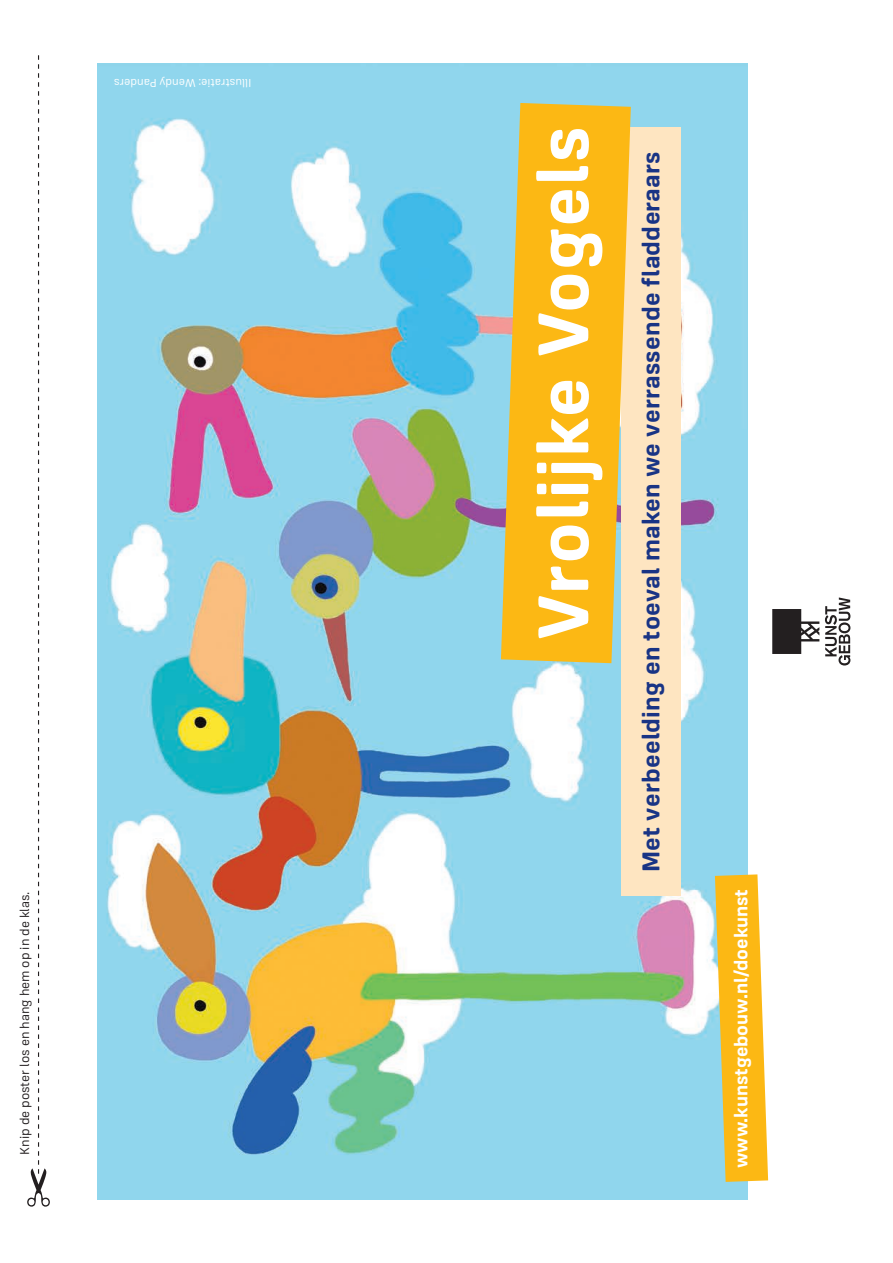
<style>
.page{position:relative;width:893px;height:1263px;background:#fff}
.page>*{position:absolute;margin:0;border:0;box-sizing:border-box;transform-origin:0 0}
.t1{font:700 75px "Frygia";letter-spacing:.01em;color:#fff}
.t2{font:700 25.5px "Frygia";letter-spacing:.01em;color:#193485}
.t3{font:700 19.5px "Frygia";color:#fff}
.t4{font:13.5px "Frygia";color:#231f20}
.t5{font:12px "Frygia";color:#fff}
</style>
<div class="page">
<svg style="left:27px;top:55px;width:23px;height:1151px"></svg>
<img style="left:97px;top:64px;width:651px;height:1135px">
<div style="left:621px;top:128px;width:60px;height:768px;background:#fee5c1"></div>
<svg style="left:501px;top:103px;width:130px;height:560px;background:#f1bc32"></svg>
<svg style="left:772px;top:609px;width:47px;height:45px"></svg>
<svg style="left:825px;top:597px;width:25px;height:68px"></svg>
<svg style="left:715px;top:874px;width:53px;height:308px;background:#f2c241"></svg>
<p class="t5" style="left:251px;top:90px;width:139px;rotate:-180deg">Illustratie: Wendy Panders</p>
<p class="t4" style="left:16px;top:1154px;width:264px;rotate:-90deg">Knip de poster los en hang hem op in de klas.</p>
<h1 class="t1" style="left:513px;top:640px;width:515px;rotate:-90deg">Vrolijke Vogels</h1>
<p class="t2" style="left:634px;top:872px;width:722px;rotate:-90deg">Met verbeelding en toeval maken we verrassende fladderaars</p>
<p class="t3" style="left:728px;top:1168px;width:281px;rotate:-90deg">www.kunstgebouw.nl/doekunst</p>
</div>
